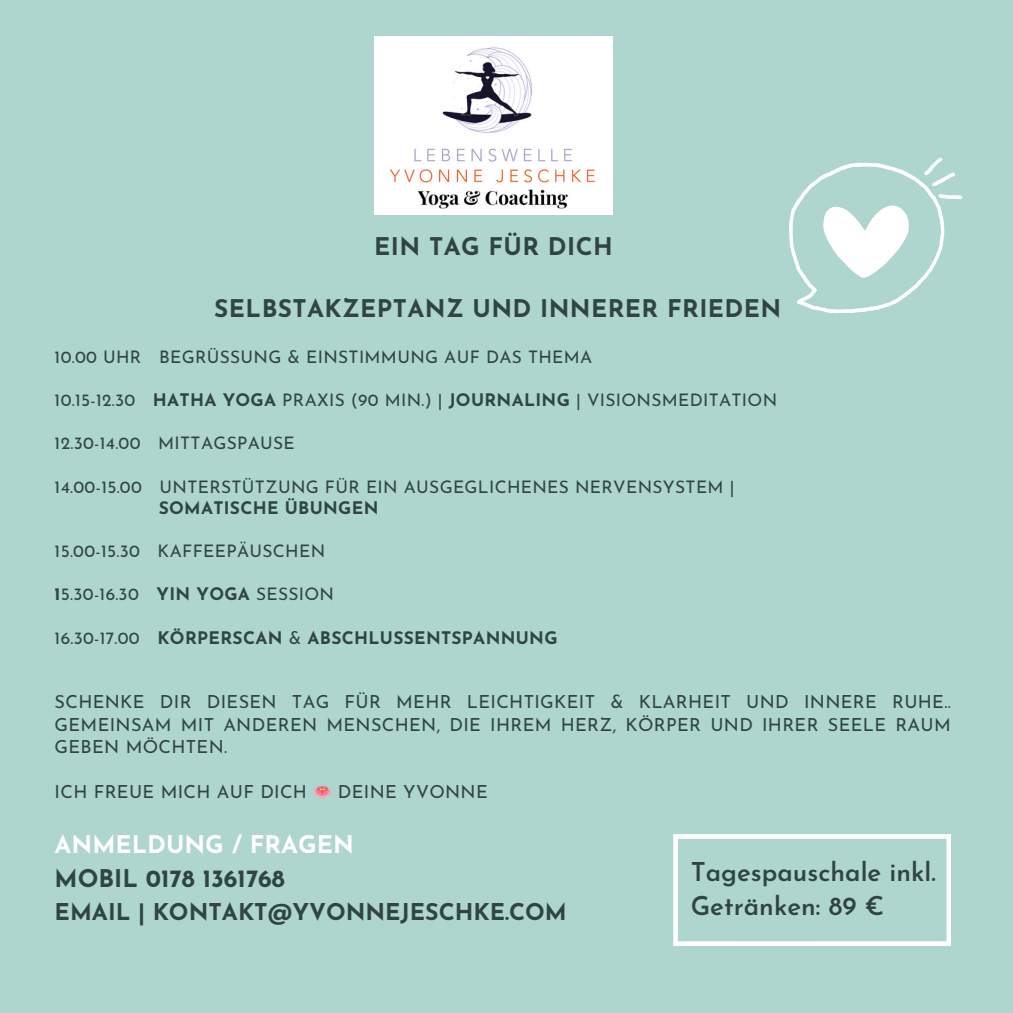
<style>
.page{position:relative;width:1013px;height:1013px;background:#fff}
.page>*{position:absolute;margin:0;border:0;box-sizing:border-box;transform-origin:0 0}
.t1{font:600 25.88px/34.5px "Josefin Sans";color:#304543}
.t2{font:700 24.38px "Josefin Sans";letter-spacing:.02em;color:#304543}
.t3{font:700 24.38px/33.8px "Josefin Sans";color:#fff}
.t4{font:700 23.12px "Josefin Sans";color:#304543}
.t5{font:18px/22.5px "Josefin Sans";letter-spacing:.02em;color:#304543;text-align:justify}
.t6{font:17.38px "Josefin Sans";letter-spacing:.02em;color:#304543}
.t7{font:700 17.38px "Josefin Sans";letter-spacing:.02em;color:#304543}
.s1{font-weight:700}
.s2{font-weight:400}
.s3{color:#304543}
</style>
<div class="page">
<div style="left:0;top:0;width:1012px;height:1012px;background:#aed5ce"></div>
<svg style="left:673px;top:834px;width:278px;height:111px"></svg>
<img style="left:374px;top:36px;width:238px;height:178px">
<svg style="left:789px;top:158px;width:173px;height:155px"></svg>
<p class="t2" style="left:374px;top:237px;width:240px">EIN TAG FÜR DICH</p>
<p class="t2" style="left:214px;top:298px;width:568px">SELBSTAKZEPTANZ UND INNERER FRIEDEN</p>
<p class="t6" style="left:55px;top:350px;width:539px">10.00 UHR BEGRÜSSUNG &amp; EINSTIMMUNG AUF DAS THEMA</p>
<h1 class="t6" style="left:55px;top:393px;width:724px">10.15-12.30 <span class="s1">HATHA YOGA</span> PRAXIS (90 MIN.) | <span class="s1">JOURNALING</span> | VISIONSMEDITATION</h1>
<h1 class="t6" style="left:55px;top:436px;width:242px">12.30-14.00 MITTAGSPAUSE</h1>
<p class="t6" style="left:55px;top:479px;width:681px">14.00-15.00 UNTERSTÜTZUNG FÜR EIN AUSGEGLICHENES NERVENSYSTEM |</p>
<p class="t7" style="left:159px;top:501px;width:221px">SOMATISCHE ÜBUNGEN</p>
<p class="t6" style="left:55px;top:544px;width:272px">15.00-15.30 KAFFEEPÄUSCHEN</p>
<p class="t6" style="left:55px;top:587px;width:281px"><span class="s1">1</span>5.30-16.30 <span class="s1">YIN YOGA</span> SESSION</p>
<p class="t7" style="left:55px;top:630px;width:504px"><span class="s2">16.30-17.00</span> KÖRPERSCAN <span class="s2">&amp;</span> ABSCHLUSSENTSPANNUNG</p>
<p class="t5" style="left:55px;top:692px;width:897px">SCHENKE DIR DIESEN TAG FÜR MEHR LEICHTIGKEIT &amp; KLARHEIT UND INNERE RUHE..<br>GEMEINSAM MIT ANDEREN MENSCHEN, DIE IHREM HERZ, KÖRPER UND IHRER SEELE RAUM GEBEN MÖCHTEN.</p>
<p class="t5" style="left:55px;top:782px;width:254px">ICH FREUE MICH AUF DICH</p>
<p class="t5" style="left:338px;top:782px;width:151px">DEINE YVONNE</p>
<p class="t3" style="left:55px;top:830px;width:300px">ANMELDUNG / FRAGEN<br><span class="s3">MOBIL 0178 1361768</span></p>
<p class="t4" style="left:55px;top:902px;width:513px">EMAIL | KONTAKT@YVONNEJESCHKE.COM</p>
<p class="t1" style="left:690px;top:857px;width:247px">Tagespauschale inkl.<br>Getränken: 89 €</p>
</div>
